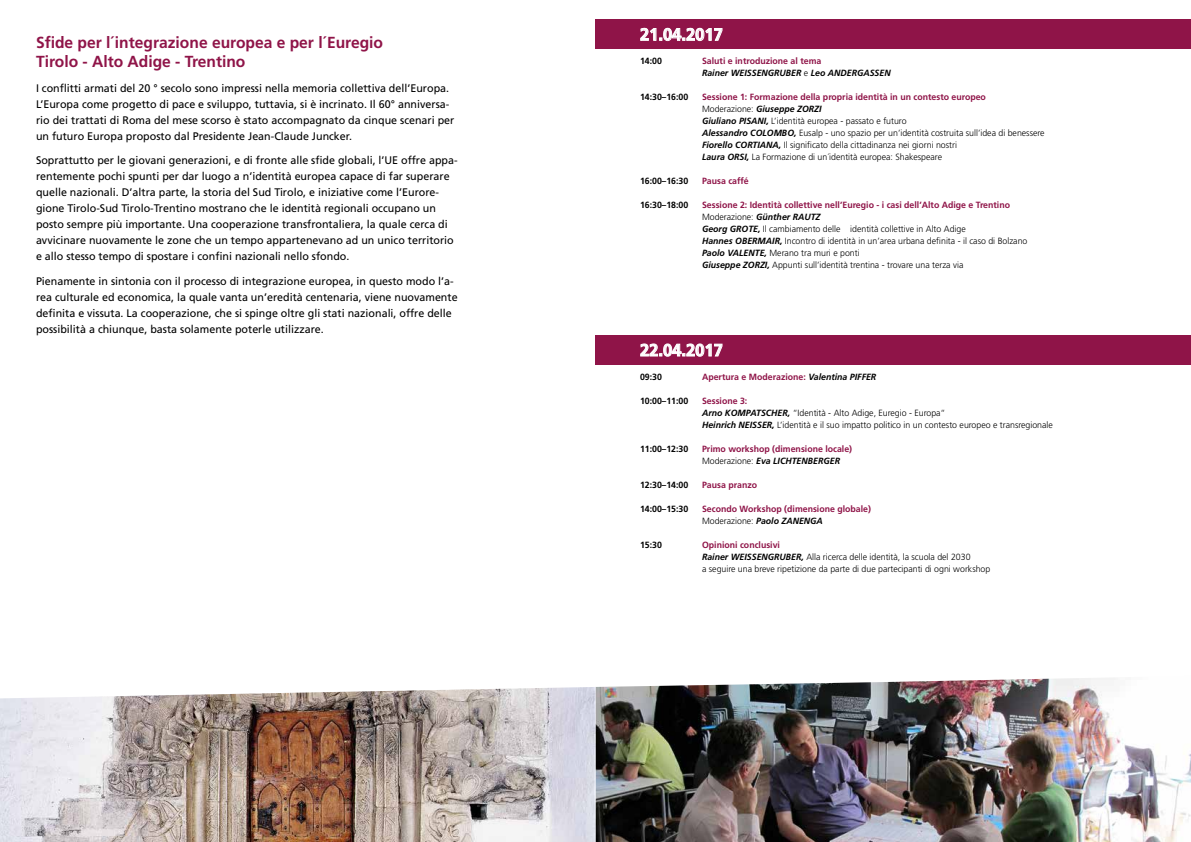
<style>
.page{position:relative;width:1191px;height:842px;background:#fff}
.page>*{position:absolute;margin:0;border:0;box-sizing:border-box;transform-origin:0 0}
.t1{font:700 17px "Frutiger LT Std";color:#fff}
.t2{font:700 16px/19px "Frutiger LT Std";color:#8f1448}
.t3{font:11px/16px "Frutiger LT Std";color:#000}
.t4{font:300 9px/12px "Frutiger LT Std";color:#000}
.t5{font:700 9px/12px "Frutiger LT Std";color:#8f1448}
.t6{font:700 9px "Frutiger LT Std";color:#000}
.t7{font:italic 700 9px/12px "Frutiger LT Std";color:#000}
.s1{font-style:normal;color:#8f1448}
.s2{font-weight:300;font-style:normal}
.s3{font-weight:700;color:#8f1448}
.s4{font-weight:700;font-style:italic}
.s5{font-style:italic;color:#000}
.s6{font-weight:300;color:#000}
</style>
<div class="page">
<img style="left:595px;top:678px;width:596px;height:164px">
<img style="left:0;top:687px;width:595px;height:155px">
<div style="left:595px;top:19px;width:596px;height:30px;background:#8f1448"></div>
<div style="left:595px;top:335px;width:596px;height:30px;background:#8f1448"></div>
<svg style="left:640px;top:28px;width:82px;height:13px"></svg>
<svg style="left:640px;top:344px;width:82px;height:13px"></svg>
<h2 class="t2" style="left:36px;top:33px;width:348px">Sfide per l´integrazione europea e per l´Euregio<br>Tirolo - Alto Adige - Trentino</h2>
<p class="t3" style="left:36px;top:80px;width:420px">I conflitti armati del 20 ° secolo sono impressi nella memoria collettiva dell’Europa.<br>L’Europa come progetto di pace e sviluppo, tuttavia, si è incrinato. Il 60° anniversa&shy;rio dei trattati di Roma del mese scorso è stato accompagnato da cinque scenari per un futuro Europa proposto dal Presidente Jean-Claude Juncker.</p>
<p class="t3" style="left:36px;top:152px;width:423px">Soprattutto per le giovani generazioni, e di fronte alle sfide globali, l’UE offre appa&shy;rentemente pochi spunti per dar luogo a n’identità europea capace di far superare quelle nazionali. D’altra parte, la storia del Sud Tirolo, e iniziative come l’Eurore&shy;gione Tirolo-Sud Tirolo-Trentino mostrano che le identità regionali occupano un posto sempre più importante. Una cooperazione transfrontaliera, la quale cerca di avvicinare nuovamente le zone che un tempo appartenevano ad un unico territorio e allo stesso tempo di spostare i confini nazionali nello sfondo.</p>
<p class="t3" style="left:36px;top:273px;width:423px">Pienamente in sintonia con il processo di integrazione europea, in questo modo l’a&shy;rea culturale ed economica, la quale vanta un’eredità centenaria, viene nuovamente definita e vissuta. La cooperazione, che si spinge oltre gli stati nazionali, offre delle possibilità a chiunque, basta solamente poterle utilizzare.</p>
<h1 class="t1" style="left:640px;top:24px;width:84px">21.04.2017</h1>
<p class="t6" style="left:640px;top:56px;width:23px">14:00</p>
<p class="t7" style="left:702px;top:55px;width:190px"><span class="s1">Saluti e introduzione al tema<br></span>Rainer WEISSENGRUBER <span class="s2">e</span> Leo ANDERGASSEN</p>
<p class="t6" style="left:640px;top:92px;width:50px">14:30–16:00</p>
<p class="t4" style="left:702px;top:91px;width:344px"><span class="s3">Sessione 1: Formazione della propria identità in un contesto europeo<br></span>Moderazione: <span class="s4">Giuseppe ZORZI<br>Giuliano PISANI,</span> L’identità europea - passato e futuro<br><span class="s4">Alessandro COLOMBO,</span> Eusalp - uno spazio per un’identità costruita sull’idea di benessere <span class="s4">Fiorello CORTIANA,</span> Il significato della cittadinanza nei giorni nostri<br><span class="s4">Laura ORSI,</span> La Formazione di un´identità europea: Shakespeare</p>
<p class="t6" style="left:640px;top:176px;width:50px">16:00–16:30</p>
<p class="t5" style="left:702px;top:175px;width:48px">Pausa caffé</p>
<p class="t6" style="left:640px;top:200px;width:50px">16:30–18:00</p>
<p class="t4" style="left:702px;top:199px;width:327px"><span class="s3">Sessione 2: Identità collettive nell’Euregio - i casi dell’Alto Adige e Trentino </span>Moderazione: <span class="s4">Günther RAUTZ<br>Georg GROTE,</span> Il cambiamento delle identità collettive in Alto Adige<br><span class="s4">Hannes OBERMAIR,</span> Incontro di identità in un’area urbana definita - il caso di Bolzano <span class="s4">Paolo VALENTE,</span> Merano tra muri e ponti<br><span class="s4">Giuseppe ZORZI,</span> Appunti sull’identità trentina - trovare una terza via</p>
<h1 class="t1" style="left:640px;top:340px;width:84px">22.04.2017</h1>
<p class="t6" style="left:640px;top:372px;width:23px">09:30</p>
<p class="t5" style="left:702px;top:371px;width:176px">Apertura e Moderazione: <span class="s5">Valentina PIFFER</span></p>
<p class="t6" style="left:640px;top:396px;width:50px">10:00–11:00</p>
<p class="t4" style="left:702px;top:395px;width:352px"><span class="s3">Sessione 3:<br></span><span class="s4">Arno KOMPATSCHER,</span> “Identità - Alto Adige, Euregio - Europa“<br><span class="s4">Heinrich NEISSER,</span> L’identità e il suo impatto politico in un contesto europeo e transregionale</p>
<p class="t6" style="left:640px;top:444px;width:50px">11:00–12:30</p>
<p class="t5" style="left:702px;top:443px;width:152px">Primo workshop (dimensione locale)<br><span class="s6">Moderazione:</span> <span class="s5">Eva LICHTENBERGER</span></p>
<p class="t6" style="left:640px;top:480px;width:50px">12:30–14:00</p>
<p class="t5" style="left:702px;top:479px;width:57px">Pausa pranzo</p>
<p class="t6" style="left:640px;top:504px;width:50px">14:00–15:30</p>
<p class="t5" style="left:702px;top:503px;width:170px">Secondo Workshop (dimensione globale)<br><span class="s6">Moderazione:</span> <span class="s5">Paolo ZANENGA</span></p>
<p class="t6" style="left:640px;top:540px;width:23px">15:30</p>
<p class="t4" style="left:702px;top:539px;width:290px"><span class="s3">Opinioni conclusivi<br></span><span class="s4">Rainer WEISSENGRUBER,</span> Alla ricerca delle identità, la scuola del 2030<br>a seguire una breve ripetizione da parte di due partecipanti di ogni workshop</p>
</div>
